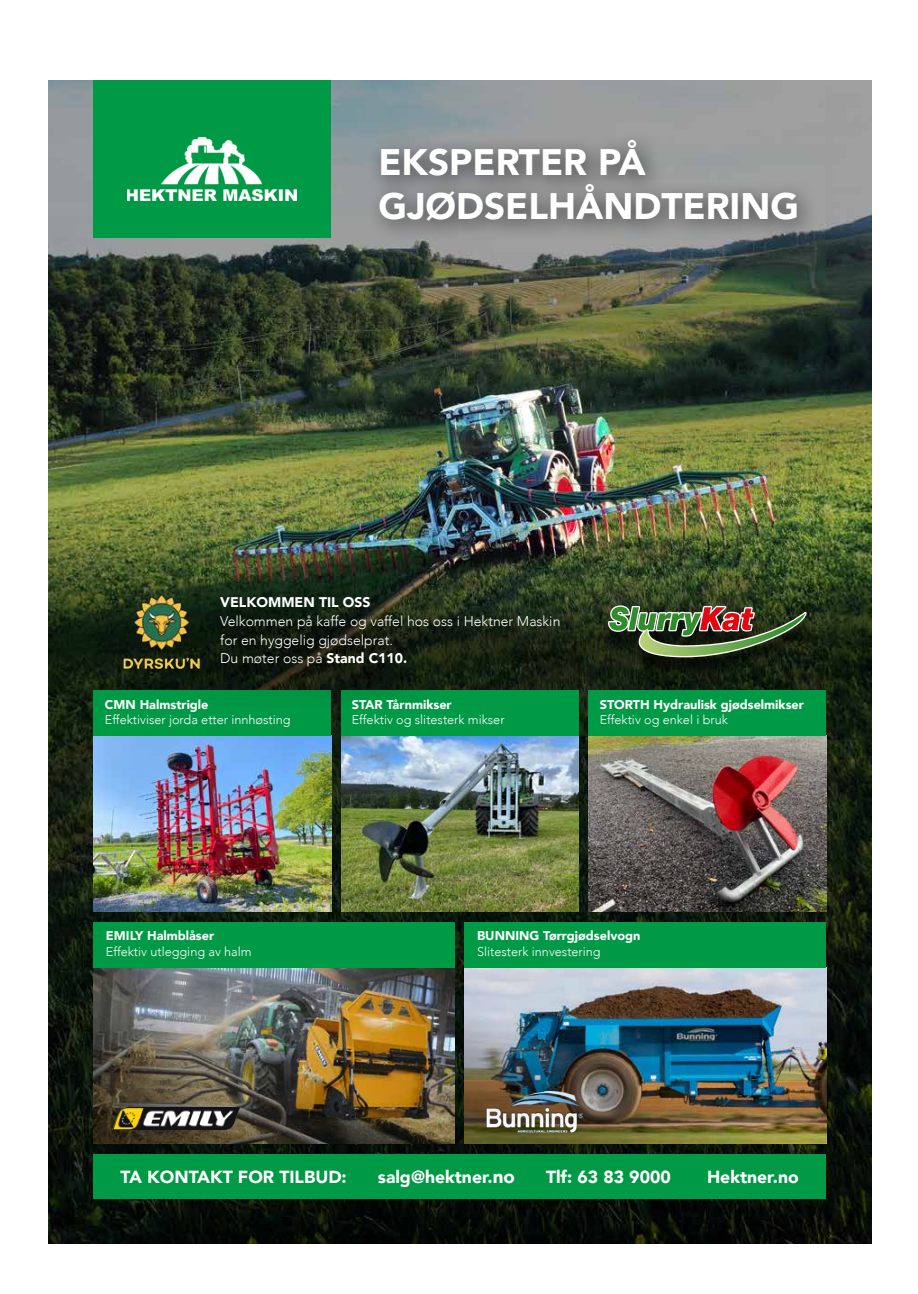
<style>
.page{position:relative;width:918px;height:1294px;background:#fff}
.page>*{position:absolute;margin:0;border:0;box-sizing:border-box;transform-origin:0 0}
.t1{font:900 36.88px/44.2px "Avenir";color:#fff}
.t2{font:900 17.5px "Avenir";color:#fff}
.t3{font:300 14px/18.8px "Avenir";color:#fff}
.t4{font:900 14px "Avenir";color:#fff}
.t5{font:300 12.62px "Avenir";color:#fff}
.t6{font:900 12.62px "Avenir";color:#fff}
.s1{font-weight:900}
.s2{font-size:18.75px}
</style>
<div class="page">
<img style="left:49px;top:81px;width:822px;height:1162px">
<img style="left:94px;top:735px;width:237px;height:176px">
<div style="left:93px;top:1153px;width:733px;height:45px;background:#009945"></div>
<div style="left:366px;top:127px;width:453px;height:115px;background:#000;opacity:.57"></div>
<img style="left:341px;top:735px;width:237px;height:176px">
<img style="left:588px;top:735px;width:238px;height:176px">
<div style="left:94px;top:690px;width:237px;height:45px;background:#009945"></div>
<div style="left:588px;top:690px;width:238px;height:45px;background:#009945"></div>
<div style="left:341px;top:690px;width:237px;height:45px;background:#009945"></div>
<div style="left:601px;top:611px;width:212px;height:65px;background:#000;opacity:.5"></div>
<svg style="left:608px;top:605px;width:198px;height:52px;background:#565e3e"></svg>
<svg style="left:190px;top:580px;width:393px;height:128px;background:#14331a"></svg>
<img style="left:123px;top:593px;width:78px;height:76px">
<div style="left:94px;top:922px;width:361px;height:45px;background:#009945"></div>
<img style="left:94px;top:967px;width:361px;height:176px">
<img style="left:465px;top:967px;width:361px;height:176px">
<div style="left:465px;top:922px;width:361px;height:45px;background:#009945"></div>
<img style="left:112px;top:1106px;width:127px;height:23px">
<img style="left:485px;top:1091px;width:97px;height:42px">
<div style="left:93px;top:81px;width:237px;height:157px;background:#009945"></div>
<img style="left:127px;top:137px;width:170px;height:64px">
<h1 class="t1" style="left:378px;top:139px;width:422px">EKSPERTER PÅ<br>GJØDSELHÅNDTERING</h1>
<p class="t4" style="left:220px;top:590px;width:152px">VELKOMMEN TIL OSS</p>
<p class="t3" style="left:220px;top:611px;width:342px">Velkommen på kaffe og vaffel hos oss i Hektner Maskin for en hyggelig gjødselprat.<br>Du møter oss på <span class="s1">Stand C110.</span></p>
<p class="t6" style="left:105px;top:693px;width:105px">CMN Halmstrigle</p>
<p class="t5" style="left:105px;top:712px;width:187px">Effektiviser jorda etter innhøsting</p>
<p class="t6" style="left:352px;top:693px;width:101px">STAR Tårnmikser</p>
<p class="t5" style="left:352px;top:712px;width:154px">Effektiv og slitesterk mikser</p>
<p class="t6" style="left:600px;top:693px;width:206px">STORTH Hydraulisk gjødselmikser</p>
<p class="t5" style="left:600px;top:712px;width:130px">Effektiv og enkel i bruk</p>
<p class="t6" style="left:106px;top:925px;width:110px">EMILY Halmblåser</p>
<p class="t5" style="left:106px;top:943px;width:147px">Effektiv utlegging av halm</p>
<p class="t6" style="left:477px;top:925px;width:165px">BUNNING Tørrgjødselvogn</p>
<p class="t5" style="left:477px;top:943px;width:125px">Slitesterk innvestering</p>
<h2 class="t2" style="left:121px;top:1161px;width:228px">TA KONTAKT FOR TILBUD:</h2>
<h2 class="t2" style="left:378px;top:1161px;width:138px">salg@hektner.<span class="s2">no</span></h2>
<h2 class="t2" style="left:546px;top:1161px;width:126px">Tlf: 63 83 9000</h2>
<h2 class="t2" style="left:707px;top:1161px;width:93px">Hektner.no</h2>
</div>
